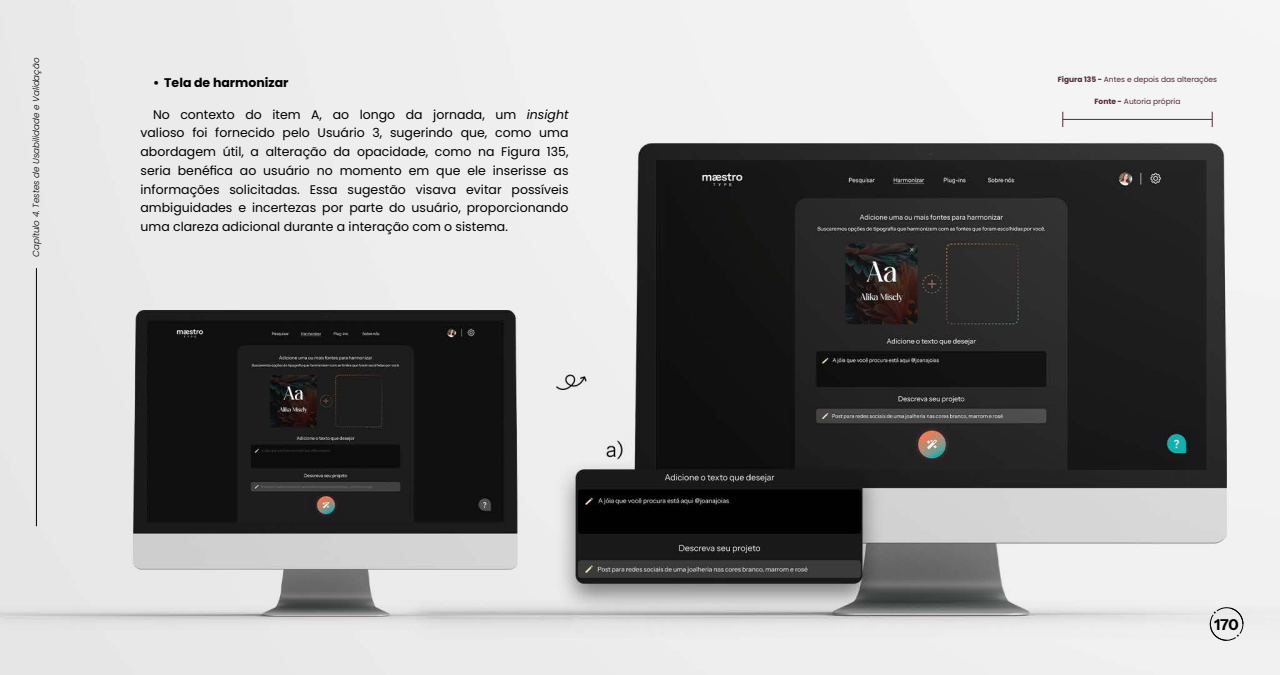
<style>
.page{position:relative;width:1280px;height:675px;background:#fff}
.page>*{position:absolute;margin:0;border:0;box-sizing:border-box;transform-origin:0 0}
.t1{font:700 15px "Instrument Sans";color:#000}
.t2{font:12.5px/18.8px "Poppins";color:#000;text-align:justify}
.t3{font:700 12.5px "Poppins";color:#000}
.t4{font:italic 300 8.75px "Poppins";color:#000}
.t5{font:7.5px "Poppins";color:#522a35}
.s1{font-style:italic}
.s2{font-weight:700}
</style>
<div class="page">
<img style="left:0;top:0;width:1280px;height:675px">
<hr style="left:1063px;top:119px;width:149px;height:1px;background:#522a35">
<svg style="left:1212px;top:112px;width:1px;height:15px"></svg>
<svg style="left:1063px;top:112px;width:1px;height:15px"></svg>
<svg style="left:1210px;top:607px;width:33px;height:34px"></svg>
<hr style="left:36px;top:268px;width:1px;height:258px;background:#000">
<p class="t4" style="left:31px;top:257px;width:201px;rotate:-90deg">Capítulo 4. Testes de Usabilidade e Validação</p>
<p class="t3" style="left:153px;top:76px;width:137px">• Tela de harmonizar</p>
<p class="t2" style="left:141px;top:105px;width:430px;text-indent:12px">No contexto do item A, ao longo da jornada, um <span class="s1">insight </span>valioso foi fornecido pelo Usuário 3, sugerindo que, como uma abordagem útil, a alteração da opacidade, como na Figura 135, seria benéfica ao usuário no momento em que ele inserisse as informações solicitadas. Essa sugestão visava evitar possíveis ambiguidades e incertezas por parte do usuário, proporcionando uma clareza adicional durante a interação com o sistema.</p>
<p class="t5" style="left:1058px;top:75px;width:161px"><span class="s2">Figura 135 -</span> Antes e depois das alterações</p>
<p class="t5" style="left:1094px;top:97px;width:88px"><span class="s2">Fonte -</span> Autoria própria</p>
<p class="t1" style="left:1214px;top:615px;width:26px">170</p>
</div>
